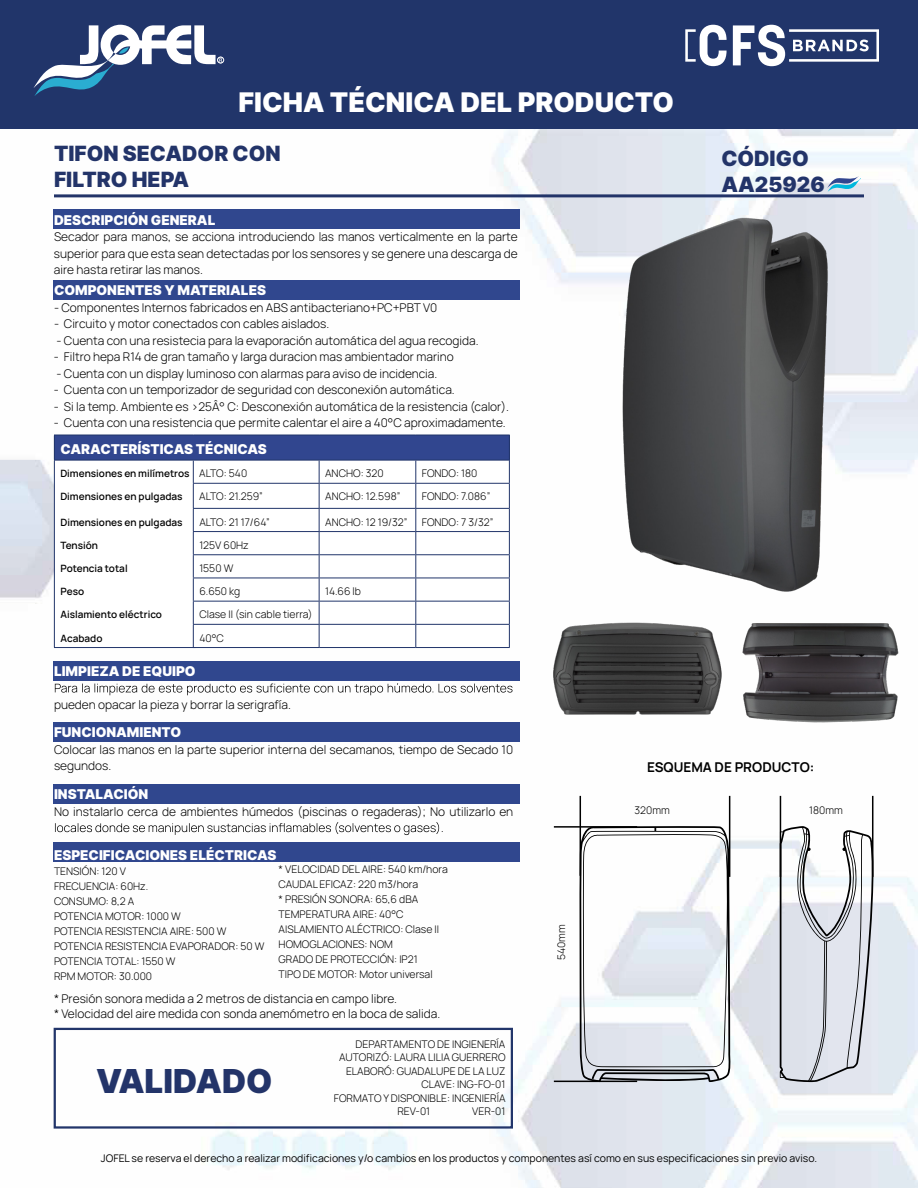
<style>
.page{position:relative;width:918px;height:1188px;background:#fff}
.page>*{position:absolute;margin:0;border:0;box-sizing:border-box;transform-origin:0 0}
.t1{font:900 33px "Inter";color:#233469}
.t2{font:900 27px "Inter";color:#fff}
.t3{font:900 21px/25.2px "Inter";color:#233469}
.t4{font:900 13.5px "Inter";color:#fff}
.t5{font:700 13.5px "Manrope";color:#000}
.t6{font:300 12px/16.5px "Manrope";color:#000}
.t7{font:300 10.5px/15px "Manrope";color:#000}
.t8{font:10.5px "Manrope";color:#000}
.t9{font:600 10.05px "Manrope";color:#000}
.s1{font-weight:300;font-size:10.5px}
</style>
<div class="page">
<img style="left:0;top:128px;width:918px;height:1060px">
<div style="left:0;top:0;width:918px;height:128px;background:#21356a"></div>
<svg style="left:33px;top:25px;width:189px;height:71px"></svg>
<svg style="left:733px;top:25px;width:146px;height:41px"></svg>
<svg style="left:685px;top:25px;width:42px;height:41px"></svg>
<div style="left:217px;top:57px;width:7px;height:6px;border:1px solid #fff;border-radius:50%"></div>
<div style="left:53px;top:843px;width:466px;height:19px;background:#30478e"></div>
<div style="left:53px;top:784px;width:466px;height:19px;background:#30478e"></div>
<div style="left:53px;top:723px;width:466px;height:19px;background:#30478e"></div>
<div style="left:53px;top:661px;width:466px;height:19px;background:#30478e"></div>
<div style="left:53px;top:280px;width:466px;height:19px;background:#30478e"></div>
<div style="left:53px;top:210px;width:466px;height:19px;background:#30478e"></div>
<svg style="left:827px;top:176px;width:34px;height:16px"></svg>
<hr style="left:54px;top:194px;width:810px;height:3px;background:#233469">
<div style="left:54px;top:435px;width:455px;height:25px;background:#31468f"></div>
<svg style="left:55px;top:461px;width:454px;height:186px"></svg>
<hr style="left:193px;top:483px;width:126px;height:1px;background:#21356a">
<hr style="left:319px;top:483px;width:97px;height:1px;background:#21356a">
<hr style="left:416px;top:483px;width:94px;height:1px;background:#21356a">
<hr style="left:193px;top:508px;width:126px;height:1px;background:#21356a">
<hr style="left:319px;top:508px;width:97px;height:1px;background:#21356a">
<hr style="left:416px;top:508px;width:94px;height:1px;background:#21356a">
<hr style="left:193px;top:531px;width:126px;height:1px;background:#21356a">
<hr style="left:319px;top:531px;width:97px;height:1px;background:#21356a">
<hr style="left:416px;top:531px;width:94px;height:1px;background:#21356a">
<hr style="left:193px;top:554px;width:126px;height:1px;background:#21356a">
<hr style="left:319px;top:554px;width:97px;height:1px;background:#21356a">
<hr style="left:416px;top:554px;width:94px;height:1px;background:#21356a">
<hr style="left:193px;top:578px;width:126px;height:1px;background:#21356a">
<hr style="left:319px;top:578px;width:97px;height:1px;background:#21356a">
<hr style="left:416px;top:578px;width:94px;height:1px;background:#21356a">
<hr style="left:193px;top:601px;width:126px;height:1px;background:#21356a">
<hr style="left:319px;top:601px;width:97px;height:1px;background:#21356a">
<hr style="left:416px;top:601px;width:94px;height:1px;background:#21356a">
<hr style="left:193px;top:624px;width:126px;height:1px;background:#21356a">
<svg style="left:193px;top:461px;width:1px;height:186px"></svg>
<hr style="left:319px;top:624px;width:97px;height:1px;background:#21356a">
<svg style="left:319px;top:461px;width:1px;height:186px"></svg>
<hr style="left:416px;top:624px;width:94px;height:1px;background:#21356a">
<svg style="left:415px;top:461px;width:1px;height:186px"></svg>
<hr style="left:193px;top:647px;width:126px;height:1px;background:#21356a">
<hr style="left:319px;top:647px;width:97px;height:1px;background:#21356a">
<hr style="left:416px;top:647px;width:94px;height:1px;background:#21356a">
<hr style="left:54px;top:435px;width:139px;height:1px;background:#21356a">
<svg style="left:54px;top:436px;width:1px;height:24px"></svg>
<hr style="left:193px;top:435px;width:126px;height:1px;background:#21356a">
<hr style="left:319px;top:435px;width:97px;height:1px;background:#21356a">
<hr style="left:416px;top:435px;width:94px;height:1px;background:#21356a">
<svg style="left:509px;top:436px;width:1px;height:211px"></svg>
<hr style="left:54px;top:460px;width:139px;height:1px;background:#21356a">
<hr style="left:193px;top:460px;width:126px;height:1px;background:#21356a">
<hr style="left:319px;top:460px;width:97px;height:1px;background:#21356a">
<hr style="left:416px;top:460px;width:94px;height:1px;background:#21356a">
<hr style="left:54px;top:647px;width:141px;height:1px;background:#21356a">
<hr style="left:54px;top:461px;width:1px;height:186px;background:#21356a">
<svg style="left:55px;top:683px;width:458px;height:12px"></svg>
<svg style="left:55px;top:822px;width:388px;height:13px"></svg>
<div style="left:54px;top:1028px;width:459px;height:101px;border:2px solid #22356a"></div>
<hr style="left:580px;top:796px;width:1px;height:80px;background:#000">
<hr style="left:554px;top:826px;width:83px;height:2px;background:#000">
<hr style="left:729px;top:796px;width:1px;height:81px;background:#000">
<svg style="left:579px;top:826px;width:152px;height:256px"></svg>
<svg style="left:780px;top:826px;width:96px;height:256px"></svg>
<hr style="left:554px;top:1081px;width:83px;height:1px;background:#000">
<hr style="left:872px;top:796px;width:1px;height:81px;background:#000">
<hr style="left:780px;top:796px;width:1px;height:81px;background:#000">
<img style="left:588px;top:202px;width:280px;height:404px">
<img style="left:733px;top:545px;width:175px;height:252px">
<img style="left:550px;top:543px;width:174px;height:251px">
<h2 class="t2" style="left:238px;top:81px;width:437px">FICHA TÉCNICA DEL PRODUCTO</h2>
<h3 class="t3" style="left:54px;top:142px;width:228px">TIFON SECADOR CON<br>FILTRO HEPA</h3>
<h3 class="t3" style="left:721px;top:146px;width:105px">CÓDIGO<br>AA25926</h3>
<p class="t4" style="left:54px;top:209px;width:163px">DESCRIPCIÓN GENERAL</p>
<p class="t6" style="left:54px;top:229px;width:465px;text-align:justify">Secador para manos, se acciona introduciendo las manos verticalmente en la parte superior para que esta sean detectadas por los sensores y se genere una descarga de aire hasta retirar las manos.</p>
<p class="t4" style="left:54px;top:280px;width:214px">COMPONENTES Y MATERIALES</p>
<p class="t6" style="left:54px;top:299px;width:385px">- Componentes Internos fabricados en ABS antibacteriano+PC+PBT V0</p>
<p class="t6" style="left:54px;top:316px;width:277px">- Circuito y motor conectados con cables aislados.</p>
<p class="t6" style="left:56px;top:332px;width:424px">- Cuenta con una resistecia para la evaporación automática del agua recogida.</p>
<p class="t6" style="left:54px;top:349px;width:401px">- Filtro hepa R14 de gran tamaño y larga duracion mas ambientador marino</p>
<p class="t6" style="left:56px;top:365px;width:382px">- Cuenta con un display luminoso con alarmas para aviso de incidencia.</p>
<p class="t6" style="left:54px;top:382px;width:402px">- Cuenta con un temporizador de seguridad con desconexión automática.</p>
<p class="t6" style="left:54px;top:398px;width:457px">- Si la temp. Ambiente es &gt;25Â° C: Desconexión automática de la resistencia (calor).</p>
<p class="t6" style="left:54px;top:415px;width:453px">- Cuenta con una resistencia que permite calentar el aire a 40°C aproximadamente.</p>
<p class="t4" style="left:60px;top:439px;width:208px">CARACTERÍSTICAS TÉCNICAS</p>
<p class="t9" style="left:60px;top:467px;width:188px">Dimensiones en milímetros <span class="s1">ALTO: 540</span></p>
<p class="t7" style="left:325px;top:466px;width:60px">ANCHO: 320</p>
<p class="t7" style="left:422px;top:466px;width:57px">FONDO: 180</p>
<p class="t9" style="left:60px;top:491px;width:124px">Dimensiones en pulgadas</p>
<p class="t7" style="left:199px;top:489px;width:66px">ALTO: 21.259”</p>
<p class="t7" style="left:325px;top:489px;width:77px">ANCHO: 12.598”</p>
<p class="t7" style="left:422px;top:489px;width:70px">FONDO: 7.086”</p>
<p class="t9" style="left:60px;top:516px;width:124px">Dimensiones en pulgadas</p>
<p class="t7" style="left:199px;top:514px;width:72px">ALTO: 21 17/64”</p>
<p class="t7" style="left:325px;top:514px;width:84px">ANCHO: 12 19/32”</p>
<p class="t7" style="left:422px;top:514px;width:73px">FONDO: 7 3/32”</p>
<p class="t9" style="left:60px;top:539px;width:39px">Tensión</p>
<p class="t7" style="left:199px;top:538px;width:51px">125V 60Hz</p>
<p class="t9" style="left:60px;top:562px;width:69px">Potencia total</p>
<p class="t7" style="left:199px;top:561px;width:36px">1550 W</p>
<p class="t9" style="left:60px;top:585px;width:25px">Peso</p>
<p class="t7" style="left:199px;top:584px;width:43px">6.650 kg</p>
<p class="t7" style="left:325px;top:584px;width:37px">14.66 lb</p>
<p class="t9" style="left:60px;top:608px;width:103px">Aislamiento eléctrico</p>
<p class="t7" style="left:199px;top:607px;width:115px">Clase II (sin cable tierra)</p>
<p class="t9" style="left:60px;top:632px;width:44px">Acabado</p>
<p class="t7" style="left:199px;top:630px;width:26px">40°C</p>
<p class="t4" style="left:54px;top:661px;width:143px">LIMPIEZA DE EQUIPO</p>
<p class="t6" style="left:54px;top:697px;width:238px">pueden opacar la pieza y borrar la serigrafía.</p>
<p class="t4" style="left:54px;top:722px;width:129px">FUNCIONAMIENTO</p>
<p class="t6" style="left:54px;top:742px;width:461px">Colocar las manos en la parte superior interna del secamanos, tiempo de Secado 10 segundos.</p>
<p class="t4" style="left:54px;top:784px;width:96px">INSTALACIÓN</p>
<p class="t6" style="left:54px;top:803px;width:461px">No instalarlo cerca de ambientes húmedos (piscinas o regaderas); No utilizarlo en</p>
<p class="t4" style="left:54px;top:845px;width:224px">ESPECIFICACIONES ELÉCTRICAS</p>
<p class="t7" style="left:54px;top:864px;width:212px">TENSIÓN: 120 V<br>FRECUENCIA: 60Hz.<br>CONSUMO: 8,2 A<br>POTENCIA MOTOR: 1000 W<br>POTENCIA RESISTENCIA AIRE: 500 W<br>POTENCIA RESISTENCIA EVAPORADOR: 50 W<br>POTENCIA TOTAL: 1550 W<br>RPM MOTOR: 30.000</p>
<p class="t7" style="left:279px;top:862px;width:171px">* VELOCIDAD DEL AIRE: 540 km/hora<br>CAUDAL EFICAZ: 220 m3/hora<br>* PRESIÓN SONORA: 65,6 dBA<br>TEMPERATURA AIRE: 40°C<br>AISLAMIENTO ALÉCTRICO: Clase II<br>HOMOGLACIONES: NOM<br>GRADO DE PROTECCIÓN: IP21<br>TIPO DE MOTOR: Motor universal</p>
<p class="t6" style="left:54px;top:992px;width:388px;line-height:15px">* Presión sonora medida a 2 metros de distancia en campo libre.<br>* Velocidad del aire medida con sonda anemómetro en la boca de salida.</p>
<p class="t7" style="left:355px;top:1037px;width:151px">DEPARTAMENTO DE INGIENERÍA</p>
<p class="t7" style="left:339px;top:1050px;width:168px">AUTORIZÓ: LAURA LILIA GUERRERO</p>
<p class="t7" style="left:346px;top:1064px;width:161px">ELABORÓ: GUADALUPE DE LA LUZ</p>
<p class="t7" style="left:421px;top:1077px;width:86px">CLAVE: ING-FO-01</p>
<p class="t7" style="left:334px;top:1091px;width:173px">FORMATO Y DISPONIBLE: INGENIERÍA</p>
<p class="t7" style="left:397px;top:1104px;width:34px">REV-01</p>
<p class="t7" style="left:472px;top:1104px;width:35px">VER-01</p>
<p class="t5" style="left:647px;top:759px;width:169px">ESQUEMA DE PRODUCTO:</p>
<p class="t7" style="left:634px;top:802px;width:37px">320mm</p>
<p class="t7" style="left:809px;top:802px;width:35px">180mm</p>
<p class="t7" style="left:554px;top:960px;width:37px;rotate:-90deg">540mm</p>
<h1 class="t1" style="left:96px;top:1056px;width:178px">VALIDADO</h1>
<p class="t8" style="left:101px;top:1152px;width:718px">JOFEL se reserva el derecho a realizar modificaciones y/o cambios en los productos y componentes así como en sus especificaciones sin previo aviso.</p>
</div>
